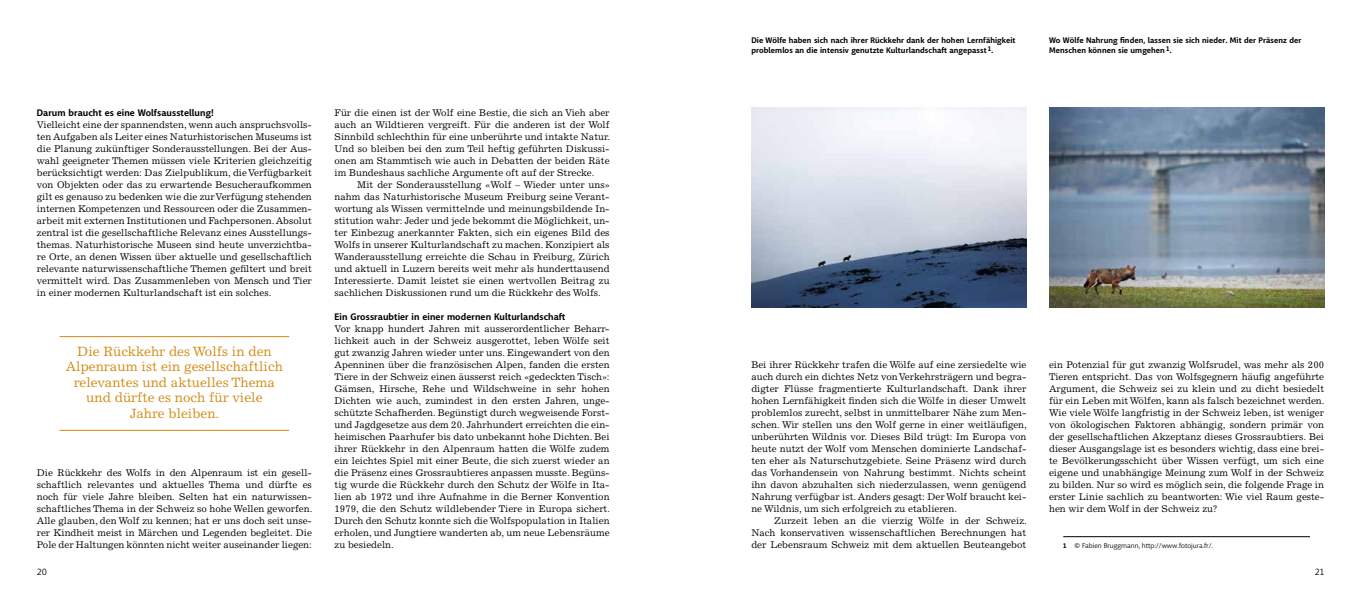
<style>
.page{position:relative;width:1361px;height:596px;background:#fff}
.page>*{position:absolute;margin:0;border:0;box-sizing:border-box;transform-origin:0 0}
.t1{font:13.5px/15.5px "Excelsior CE";color:#d18a12;text-align:center}
.t2{font:9.7px/12px "Excelsior CE";color:#000;text-align:justify}
.t3{font:700 9.4px "Macha";letter-spacing:.01em;color:#000}
.t4{font:9.4px "Macha";color:#000}
.t5{font:700 8px/10px "Macha";letter-spacing:.01em;color:#000}
.t6{font:7px "Macha";color:#000}
.s1{font-weight:700}
</style>
<div class="page">
<hr style="left:1063px;top:536px;width:247px;height:1px;background:#000">
<hr style="left:60px;top:336px;width:229px;height:1px;background:#d18a12">
<hr style="left:60px;top:430px;width:229px;height:1px;background:#d18a12">
<img style="left:751px;top:108px;width:275px;height:200px">
<img style="left:1049px;top:108px;width:275px;height:200px">
<p class="t3" style="left:37px;top:106px;width:178px">Darum braucht es eine Wolfsausstellung!</p>
<p class="t2" style="left:37px;top:118px;width:276px">Vielleicht eine der spannendsten, wenn auch anspruchsvolls&shy;ten Aufgaben als Leiter eines Naturhistorischen Museums ist die Planung zukünftiger Sonderausstellungen. Bei der Aus&shy;wahl geeigneter Themen müssen viele Kriterien gleichzeitig berücksichtigt werden: Das Zielpublikum, die Verfügbarkeit von Objekten oder das zu erwartende Besucheraufkommen gilt es genauso zu bedenken wie die zur Verfügung stehenden internen Kompetenzen und Ressourcen oder die Zusammen&shy;arbeit mit externen Institutionen und Fachpersonen. Absolut zentral ist die gesellschaftliche Relevanz eines Ausstellungs&shy;themas. Naturhistorische Museen sind heute unverzichtba&shy;re Orte, an denen Wissen über aktuelle und gesellschaftlich relevante naturwissenschaftliche Themen gefiltert und breit vermittelt wird. Das Zusammenleben von Mensch und Tier in einer modernen Kulturlandschaft ist ein solches.</p>
<h1 class="t1" style="left:66px;top:343px;width:219px">Die Rückkehr des Wolfs in den<br>Alpenraum ist ein gesellschaftlich relevantes und aktuelles Thema und dürfte es noch für viele<br>Jahre bleiben.</h1>
<p class="t2" style="left:37px;top:466px;width:277px">Die Rückkehr des Wolfs in den Alpenraum ist ein gesell&shy;schaftlich relevantes und aktuelles Thema und dürfte es noch für viele Jahre bleiben. Selten hat ein naturwissen&shy;schaftliches Thema in der Schweiz so hohe Wellen geworfen.<br>Alle glauben, den Wolf zu kennen; hat er uns doch seit unse&shy;rer Kindheit meist in Märchen und Legenden begleitet. Die Pole der Haltungen könnten nicht weiter auseinander liegen:</p>
<p class="t4" style="left:37px;top:565px;width:12px">20</p>
<p class="t2" style="left:334px;top:106px;width:277px">Für die einen ist der Wolf eine Bestie, die sich an Vieh aber auch an Wildtieren vergreift. Für die anderen ist der Wolf Sinnbild schlechthin für eine unberührte und intakte Natur.<br>Und so bleiben bei den zum Teil heftig geführten Diskussi&shy;onen am Stammtisch wie auch in Debatten der beiden Räte im Bundeshaus sachliche Argumente oft auf der Strecke.</p>
<p class="t2" style="left:334px;top:178px;width:276px;text-indent:23px">Mit der Sonderausstellung «Wolf – Wieder unter uns» nahm das Naturhistorische Museum Freiburg seine Verant&shy;wortung als Wissen vermittelnde und meinungsbildende In&shy;stitution wahr: Jeder und jede bekommt die Möglichkeit, un&shy;ter Einbezug anerkannter Fakten, sich ein eigenes Bild des Wolfs in unserer Kulturlandschaft zu machen. Konzipiert als Wanderausstellung erreichte die Schau in Freiburg, Zürich und aktuell in Luzern bereits weit mehr als hunderttausend Interessierte. Damit leistet sie einen wertvollen Beitrag zu sachlichen Diskussionen rund um die Rückkehr des Wolfs.</p>
<p class="t3" style="left:334px;top:310px;width:232px">Ein Grossraubtier in einer modernen Kulturlandschaft</p>
<p class="t2" style="left:334px;top:322px;width:277px">Vor knapp hundert Jahren mit ausserordentlicher Beharr&shy;lichkeit auch in der Schweiz ausgerottet, leben Wölfe seit gut zwanzig Jahren wieder unter uns. Eingewandert von den Apenninen über die französischen Alpen, fanden die ersten Tiere in der Schweiz einen äusserst reich «gedeckten Tisch»:<br>Gämsen, Hirsche, Rehe und Wildschweine in sehr hohen Dichten wie auch, zumindest in den ersten Jahren, unge&shy;schützte Schafherden. Begünstigt durch wegweisende Forst&shy;und Jagdgesetze aus dem 20. Jahrhundert erreichten die ein&shy;heimischen Paarhufer bis dato unbekannt hohe Dichten. Bei ihrer Rückkehr in den Alpenraum hatten die Wölfe zudem ein leichtes Spiel mit einer Beute, die sich zuerst wieder an die Präsenz eines Grossraubtieres anpassen musste. Begüns&shy;tig wurde die Rückkehr durch den Schutz der Wölfe in Ita&shy;lien ab 1972 und ihre Aufnahme in die Berner Konvention 1979, die den Schutz wildlebender Tiere in Europa sichert.<br>Durch den Schutz konnte sich die Wolfspopulation in Italien erholen, und Jungtiere wanderten ab, um neue Lebensräume zu besiedeln.</p>
<p class="t5" style="left:751px;top:35px;width:266px">Die Wölfe haben sich nach ihrer Rückkehr dank der hohen Lernfähigkeit problemlos an die intensiv genutzte Kulturlandschaft angepasst <sup>1</sup>.</p>
<p class="t5" style="left:1049px;top:35px;width:254px">Wo Wölfe Nahrung finden, lassen sie sich nieder. Mit der Präsenz der<br>Menschen können sie umgehen <sup>1</sup>.</p>
<p class="t2" style="left:751px;top:358px;width:277px">Bei ihrer Rückkehr trafen die Wölfe auf eine zersiedelte wie auch durch ein dichtes Netz von Verkehrsträgern und begra&shy;digter Flüsse fragmentierte Kulturlandschaft. Dank ihrer hohen Lernfähigkeit finden sich die Wölfe in dieser Umwelt problemlos zurecht, selbst in unmittelbarer Nähe zum Men&shy;schen. Wir stellen uns den Wolf gerne in einer weitläufigen, unberührten Wildnis vor. Dieses Bild trügt: Im Europa von heute nutzt der Wolf vom Menschen dominierte Landschaf&shy;ten eher als Naturschutzgebiete. Seine Präsenz wird durch das Vorhandensein von Nahrung bestimmt. Nichts scheint ihn davon abzuhalten sich niederzulassen, wenn genügend Nahrung verfügbar ist. Anders gesagt: Der Wolf braucht kei&shy;ne Wildnis, um sich erfolgreich zu etablieren.</p>
<p class="t2" style="left:751px;top:514px;width:277px;text-indent:23px">Zurzeit leben an die vierzig Wölfe in der Schweiz.<br>Nach konservativen wissenschaftlichen Berechnungen hat der Lebensraum Schweiz mit dem aktuellen Beuteangebot</p>
<p class="t2" style="left:1049px;top:358px;width:277px">ein Potenzial für gut zwanzig Wolfsrudel, was mehr als 200<br>Tieren entspricht. Das von Wolfsgegnern häufig angeführte Argument, die Schweiz sei zu klein und zu dicht besiedelt für ein Leben mit Wölfen, kann als falsch bezeichnet werden.<br>Wie viele Wölfe langfristig in der Schweiz leben, ist weniger von ökologischen Faktoren abhängig, sondern primär von der gesellschaftlichen Akzeptanz dieses Grossraubtiers. Bei dieser Ausgangslage ist es besonders wichtig, dass eine brei&shy;te Bevölkerungsschicht über Wissen verfügt, um sich eine eigene und unabhängige Meinung zum Wolf in der Schweiz zu bilden. Nur so wird es möglich sein, die folgende Frage in erster Linie sachlich zu beantworten: Wie viel Raum geste&shy;hen wir dem Wolf in der Schweiz zu?</p>
<p class="t6" style="left:1063px;top:541px;width:151px"><span class="s1">1 ©</span> Fabien Bruggmann, http://www.fotojura.fr/.</p>
<p class="t4" style="left:1315px;top:565px;width:11px">21</p>
</div>
